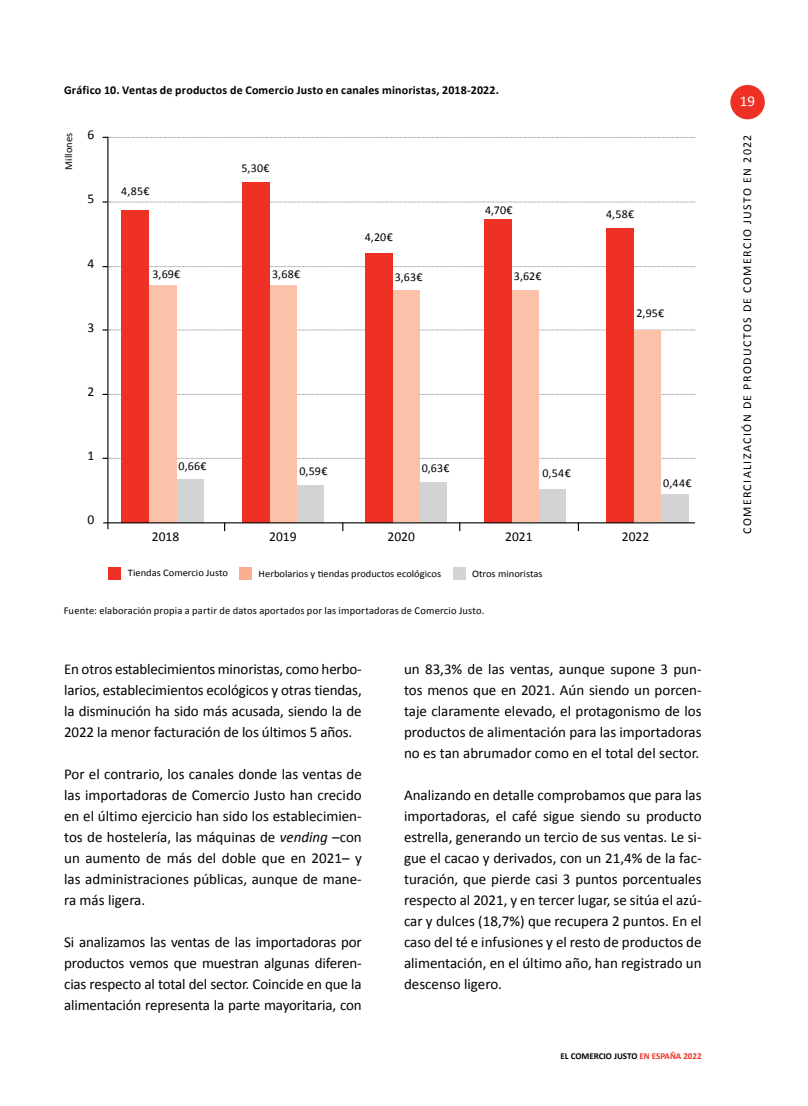
<style>
.page{position:relative;width:808px;height:1106px;background:#fff}
.page>*{position:absolute;margin:0;border:0;box-sizing:border-box;transform-origin:0 0}
.t1{font:15px/21px "Calibri";letter-spacing:-.005em;color:#000;text-align:justify}
.t2{font:15px "Calibri";color:#fff}
.t3{font:13.5px "Calibri";color:#000}
.t4{font:12px "Calibri";letter-spacing:.105em;color:#000}
.t5{font:700 12px "Calibri";letter-spacing:.015em;color:#000}
.t6{font:10.5px "Calibri";letter-spacing:.015em;color:#000}
.t7{font:10.05px "Calibri";color:#000;scale:1.05 1}
.t8{font:700 9px "Calibri";color:#000}
.s1{font-style:italic}
.s2{color:#ee3124}
</style>
<div class="page">
<div style="left:730px;top:85px;width:35px;height:34px;background:#ee3124;border-radius:50%"></div>
<svg style="left:102px;top:458px;width:593px;height:1px"></svg>
<svg style="left:102px;top:394px;width:593px;height:1px"></svg>
<svg style="left:102px;top:329px;width:593px;height:2px"></svg>
<svg style="left:102px;top:266px;width:593px;height:1px"></svg>
<svg style="left:102px;top:201px;width:593px;height:2px"></svg>
<svg style="left:102px;top:137px;width:593px;height:1px"></svg>
<hr style="left:107px;top:137px;width:1px;height:392px;background:#000">
<div style="left:176px;top:479px;width:28px;height:43px;background:#d1d3d4"></div>
<div style="left:297px;top:485px;width:27px;height:37px;background:#d1d3d4"></div>
<div style="left:419px;top:482px;width:27px;height:40px;background:#d1d3d4"></div>
<div style="left:538px;top:489px;width:28px;height:33px;background:#d1d3d4"></div>
<div style="left:661px;top:494px;width:27px;height:28px;background:#d1d3d4"></div>
<div style="left:149px;top:285px;width:27px;height:237px;background:#fbc1a9"></div>
<div style="left:269px;top:285px;width:28px;height:237px;background:#fbc1a9"></div>
<div style="left:392px;top:290px;width:27px;height:232px;background:#fbc1a9"></div>
<div style="left:511px;top:290px;width:28px;height:232px;background:#fbc1a9"></div>
<div style="left:634px;top:331px;width:27px;height:191px;background:#fbc1a9"></div>
<div style="left:122px;top:210px;width:27px;height:312px;background:#ee3124"></div>
<div style="left:242px;top:182px;width:27px;height:340px;background:#ee3124"></div>
<div style="left:365px;top:254px;width:27px;height:268px;background:#ee3124"></div>
<div style="left:484px;top:220px;width:28px;height:302px;background:#ee3124"></div>
<div style="left:606px;top:229px;width:28px;height:293px;background:#ee3124"></div>
<hr style="left:103px;top:522px;width:592px;height:1px;background:#000">
<div style="left:453px;top:567px;width:12px;height:12px;background:#d1d3d4"></div>
<div style="left:239px;top:567px;width:13px;height:12px;background:#f9ae91"></div>
<div style="left:108px;top:567px;width:13px;height:12px;background:#ee3124"></div>
<p class="t5" style="left:64px;top:82px;width:436px">Gráfico 10. Ventas de productos de Comercio Justo en canales minoristas, 2018-2022.</p>
<p class="t6" style="left:62px;top:169px;width:38px;rotate:-90deg">Millones</p>
<p class="t3" style="left:87px;top:127px;width:8px">6</p>
<p class="t3" style="left:87px;top:191px;width:8px">5</p>
<p class="t3" style="left:87px;top:255px;width:8px">4</p>
<p class="t3" style="left:87px;top:319px;width:8px">3</p>
<p class="t3" style="left:87px;top:383px;width:8px">2</p>
<p class="t3" style="left:87px;top:447px;width:8px">1</p>
<p class="t3" style="left:87px;top:511px;width:8px">0</p>
<p class="t4" style="left:121px;top:183px;width:30px">4,85€</p>
<p class="t4" style="left:152px;top:267px;width:29px">3,69€</p>
<p class="t4" style="left:241px;top:161px;width:30px">5,30€</p>
<p class="t4" style="left:272px;top:267px;width:30px">3,68€</p>
<p class="t4" style="left:365px;top:230px;width:30px">4,20€</p>
<p class="t4" style="left:395px;top:269px;width:29px">3,63€</p>
<p class="t4" style="left:485px;top:203px;width:29px">4,70€</p>
<p class="t4" style="left:514px;top:268px;width:29px">3,62€</p>
<p class="t4" style="left:606px;top:206px;width:30px">4,58€</p>
<p class="t4" style="left:636px;top:306px;width:29px">2,95€</p>
<p class="t4" style="left:179px;top:458px;width:30px">0,66€</p>
<p class="t4" style="left:299px;top:464px;width:29px">0,59€</p>
<p class="t4" style="left:422px;top:460px;width:29px">0,63€</p>
<p class="t4" style="left:542px;top:465px;width:30px">0,54€</p>
<p class="t4" style="left:663px;top:475px;width:30px">0,44€</p>
<p class="t3" style="left:152px;top:528px;width:29px">2018</p>
<p class="t3" style="left:269px;top:528px;width:29px">2019</p>
<p class="t3" style="left:388px;top:528px;width:29px">2020</p>
<p class="t3" style="left:505px;top:528px;width:29px">2021</p>
<p class="t3" style="left:622px;top:528px;width:29px">2022</p>
<p class="t7" style="left:128px;top:566px;width:97px">Tiendas Comercio Justo</p>
<p class="t7" style="left:259px;top:567px;width:175px">Herbolarios y tiendas productos ecológicos</p>
<p class="t7" style="left:472px;top:567px;width:69px">Otros minoristas</p>
<p class="t6" style="left:64px;top:604px;width:422px">Fuente: elaboración propia a partir de datos aportados por las importadoras de Comercio Justo.</p>
<p class="t1" style="left:64px;top:657px;width:299px">En otros establecimientos minoristas, como herbo&shy;larios, establecimientos ecológicos y otras tiendas, la disminución ha sido más acusada, siendo la de 2022 la menor facturación de los últimos 5 años.</p>
<p class="t1" style="left:64px;top:762px;width:299px">Por el contrario, los canales donde las ventas de las importadoras de Comercio Justo han crecido en el último ejercicio han sido los establecimien&shy;tos de hostelería, las máquinas de <span class="s1">vending</span> –con un aumento de más del doble que en 2021– y las administraciones públicas, aunque de mane&shy;ra más ligera.</p>
<p class="t1" style="left:64px;top:930px;width:299px">Si analizamos las ventas de las importadoras por productos vemos que muestran algunas diferen&shy;cias respecto al total del sector. Coincide en que la alimentación representa la parte mayoritaria, con</p>
<p class="t1" style="left:404px;top:657px;width:299px">un 83,3% de las ventas, aunque supone 3 pun&shy;tos menos que en 2021. Aún siendo un porcen&shy;taje claramente elevado, el protagonismo de los productos de alimentación para las importadoras no es tan abrumador como en el total del sector.</p>
<p class="t1" style="left:404px;top:783px;width:299px">Analizando en detalle comprobamos que para las importadoras, el café sigue siendo su producto estrella, generando un tercio de sus ventas. Le si&shy;gue el cacao y derivados, con un 21,4% de la fac&shy;turación, que pierde casi 3 puntos porcentuales respecto al 2021, y en tercer lugar, se sitúa el azú&shy;car y dulces (18,7%) que recupera 2 puntos. En el caso del té e infusiones y el resto de productos de alimentación, en el último año, han registrado un descenso ligero.</p>
<p class="t8" style="left:560px;top:1049px;width:143px">EL COMERCIO JUSTO <span class="s2">EN ESPAÑA 2022</span></p>
<p class="t2" style="left:740px;top:92px;width:17px">19</p>
<p class="t4" style="left:740px;top:534px;width:401px;rotate:-90deg">Comercialización de productos de Comercio Justo en 2022</p>
</div>
